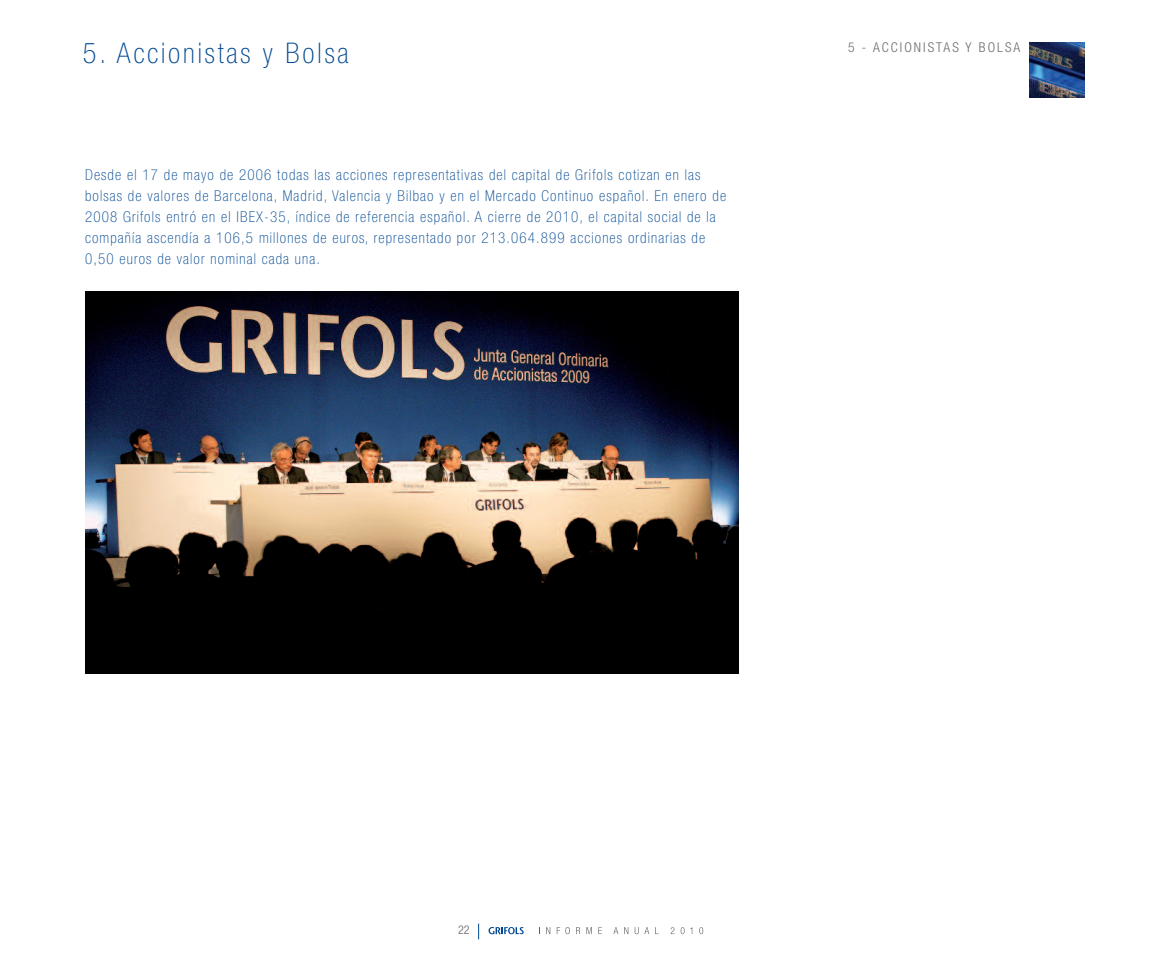
<style>
.page{position:relative;width:1170px;height:957px;background:#fff}
.page>*{position:absolute;margin:0;border:0;box-sizing:border-box;transform-origin:0 0}
.t1{font:100 condensed 28.5px "Helvetica Neue LT Std";letter-spacing:.1em;color:#014892}
.t2{font:100 condensed 15px/21px "Helvetica Neue LT Std";letter-spacing:.075em;color:#014892}
.t3{font:300 condensed 13.5px "Helvetica Neue LT Std";letter-spacing:.15em;color:#6c6d70}
.t4{font:300 condensed 12px "Helvetica Neue LT Std";color:#5f5f62}
</style>
<div class="page">
<svg style="left:488px;top:927px;width:35px;height:7px"></svg>
<svg style="left:546px;top:927px;width:4px;height:7px"></svg>
<svg style="left:556px;top:927px;width:13px;height:7px"></svg>
<svg style="left:576px;top:927px;width:4px;height:7px"></svg>
<svg style="left:586px;top:927px;width:6px;height:7px"></svg>
<svg style="left:598px;top:927px;width:4px;height:7px"></svg>
<svg style="left:613px;top:927px;width:5px;height:7px"></svg>
<svg style="left:624px;top:927px;width:4px;height:7px"></svg>
<svg style="left:634px;top:927px;width:4px;height:7px"></svg>
<svg style="left:644px;top:927px;width:5px;height:7px"></svg>
<svg style="left:670px;top:927px;width:4px;height:7px"></svg>
<svg style="left:680px;top:927px;width:4px;height:7px"></svg>
<svg style="left:699px;top:927px;width:4px;height:7px"></svg>
<svg style="left:478px;top:923px;width:1px;height:16px"></svg>
<img style="left:1029px;top:43px;width:55px;height:55px">
<img style="left:85px;top:291px;width:653px;height:383px">
<h1 class="t1" style="left:83px;top:43px;width:267px">5. Accionistas y Bolsa</h1>
<p class="t2" style="left:85px;top:165px;width:642px">Desde el 17 de mayo de 2006 todas las acciones representativas del capital de Grifols cotizan en las bolsas de valores de Barcelona, Madrid, Valencia y Bilbao y en el Mercado Continuo español. En enero de 2008 Grifols entró en el IBEX-35, índice de referencia español. A cierre de 2010, el capital social de la compañía ascendía a 106,5 millones de euros, representado por 213.064.899 acciones ordinarias de 0,50 euros de valor nominal cada una.</p>
<p class="t3" style="left:847px;top:43px;width:174px">5 - ACCIONISTAS Y BOLSA</p>
<p class="t4" style="left:458px;top:926px;width:13px">22</p>
</div>
